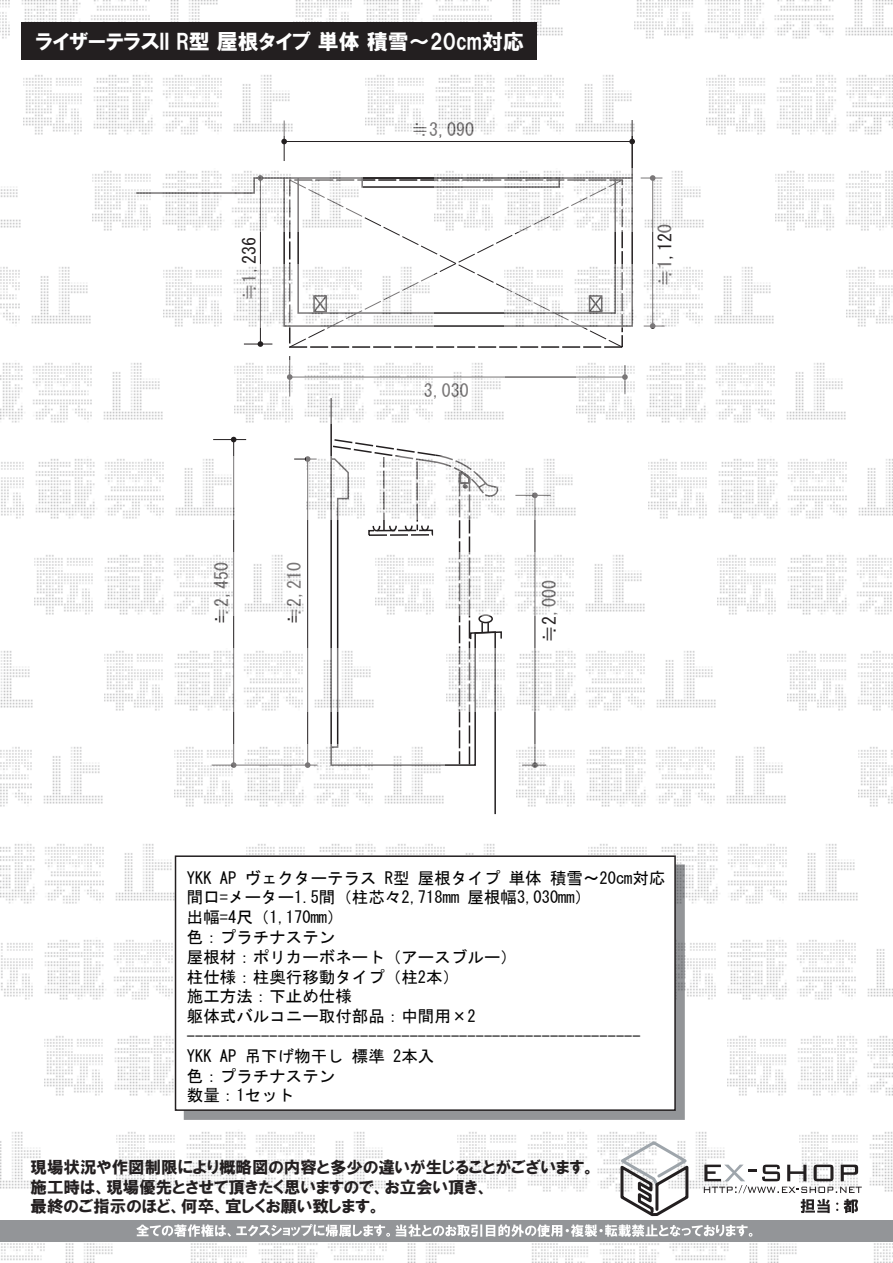
<style>
.page{position:relative;width:893px;height:1263px;background:#fff}
.page>*{position:absolute;margin:0;border:0;box-sizing:border-box;transform-origin:0 0}
.t1{font:21px "HGP Soei Kakugothic UB";color:#fff}
.t2{font:18px "MS Gothic";color:#231f20}
.t3{font:16.5px/19.8px "MS Gothic";color:#030303}
.t4{font:16.5px/19.8px "HGP Soei Kakugothic UB";color:#231f20}
</style>
<div class="page">
<svg style="left:289px;top:179px;width:334px;height:169px"></svg>
<svg style="left:330px;top:438px;width:172px;height:329px"></svg>
<hr style="left:284px;top:141px;width:348px;height:1px;background:#231f20">
<svg style="left:281px;top:139px;width:6px;height:5px"></svg>
<svg style="left:629px;top:139px;width:6px;height:5px"></svg>
<hr style="left:284px;top:121px;width:1px;height:40px;background:#231f20">
<hr style="left:260px;top:178px;width:1px;height:166px;background:#231f20">
<svg style="left:244px;top:341px;width:28px;height:6px"></svg>
<hr style="left:652px;top:178px;width:1px;height:148px;background:#231f20">
<hr style="left:289px;top:356px;width:1px;height:41px;background:#231f20">
<hr style="left:290px;top:377px;width:335px;height:1px;background:#231f20">
<hr style="left:307px;top:459px;width:1px;height:306px;background:#231f20">
<svg style="left:294px;top:456px;width:16px;height:6px"></svg>
<hr style="left:213px;top:439px;width:33px;height:1px;background:#231f20">
<hr style="left:233px;top:440px;width:1px;height:325px;background:#231f20">
<svg style="left:231px;top:437px;width:5px;height:5px"></svg>
<hr style="left:535px;top:495px;width:1px;height:270px;background:#231f20">
<img style="left:0;top:0;width:218px;height:39px">
<img style="left:293px;top:0;width:270px;height:36px">
<img style="left:635px;top:0;width:258px;height:39px">
<img style="left:24px;top:75px;width:269px;height:60px">
<img style="left:365px;top:75px;width:270px;height:60px">
<img style="left:707px;top:75px;width:186px;height:60px">
<img style="left:93px;top:171px;width:270px;height:60px">
<img style="left:0;top:186px;width:21px;height:42px">
<img style="left:434px;top:168px;width:270px;height:63px">
<img style="left:776px;top:171px;width:117px;height:60px">
<img style="left:163px;top:264px;width:270px;height:63px">
<img style="left:0;top:267px;width:91px;height:57px">
<img style="left:505px;top:264px;width:269px;height:63px">
<img style="left:846px;top:267px;width:47px;height:60px">
<img style="left:0;top:363px;width:163px;height:60px">
<img style="left:235px;top:360px;width:270px;height:63px">
<img style="left:576px;top:363px;width:270px;height:60px">
<img style="left:1px;top:457px;width:234px;height:63px">
<img style="left:307px;top:457px;width:269px;height:63px">
<img style="left:648px;top:459px;width:245px;height:60px">
<img style="left:34px;top:553px;width:270px;height:63px">
<img style="left:376px;top:553px;width:269px;height:63px">
<img style="left:717px;top:555px;width:175px;height:60px">
<img style="left:105px;top:649px;width:270px;height:63px">
<img style="left:0;top:651px;width:33px;height:57px">
<img style="left:446px;top:649px;width:270px;height:63px">
<img style="left:788px;top:651px;width:105px;height:60px">
<img style="left:0;top:747px;width:103px;height:60px">
<img style="left:175px;top:745px;width:270px;height:62px">
<img style="left:858px;top:747px;width:35px;height:60px">
<img style="left:516px;top:745px;width:270px;height:62px">
<img style="left:0;top:844px;width:175px;height:60px">
<img style="left:247px;top:844px;width:248px;height:11px">
<img style="left:588px;top:844px;width:270px;height:60px">
<img style="left:1px;top:937px;width:174px;height:63px">
<img style="left:685px;top:940px;width:208px;height:60px">
<img style="left:45px;top:1033px;width:130px;height:63px">
<img style="left:728px;top:1036px;width:165px;height:60px">
<img style="left:0;top:1132px;width:44px;height:57px">
<img style="left:116px;top:1132px;width:270px;height:60px">
<img style="left:800px;top:1132px;width:93px;height:60px">
<img style="left:458px;top:1132px;width:267px;height:60px">
<img style="left:0;top:1241px;width:117px;height:22px">
<img style="left:188px;top:1241px;width:270px;height:22px">
<img style="left:872px;top:1241px;width:21px;height:22px">
<img style="left:530px;top:1241px;width:270px;height:22px">
<svg style="left:616px;top:1139px;width:75px;height:78px"></svg>
<svg style="left:704px;top:1164px;width:158px;height:29px"></svg>
<div style="left:184px;top:865px;width:500px;height:254px;background:#939598"></div>
<div style="left:176px;top:856px;width:499px;height:254px;background:#fff"></div>
<div style="left:175px;top:855px;width:501px;height:256px;border:2px solid #231f20"></div>
<div style="left:22px;top:22px;width:515px;height:38px;background:#231f20"></div>
<div style="left:0;top:1220px;width:893px;height:21px;background:#939598"></div>
<svg style="left:136px;top:1224px;width:254px;height:13px"></svg>
<svg style="left:396px;top:1224px;width:356px;height:13px"></svg>
<svg style="left:801px;top:1199px;width:29px;height:14px"></svg>
<svg style="left:836px;top:1202px;width:2px;height:9px"></svg>
<svg style="left:844px;top:1199px;width:14px;height:14px"></svg>
<p class="t1" style="left:35px;top:31px;width:490px">ライザーテラスII R型 屋根タイプ 単体 積雪～20cm対応</p>
<p class="t2" style="left:240px;top:300px;width:64px;rotate:-90deg">≒1,236</p>
<p class="t2" style="left:213px;top:624px;width:64px;rotate:-90deg">≒2,450</p>
<p class="t2" style="left:285px;top:624px;width:64px;rotate:-90deg">≒2,210</p>
<p class="t2" style="left:411px;top:120px;width:64px">≒3,090</p>
<p class="t2" style="left:424px;top:382px;width:46px">3,030</p>
<p class="t2" style="left:540px;top:643px;width:64px;rotate:-90deg">≒2,000</p>
<p class="t2" style="left:656px;top:287px;width:64px;rotate:-90deg">≒1,120</p>
<p class="t3" style="left:187px;top:868px;width:480px">YKK AP ヴェクターテラス R型 屋根タイプ 単体 積雪～20cm対応間口=メーター1.5間（柱芯々2,718mm 屋根幅3,030mm）<br>出幅=4尺（1,170mm）<br>色：プラチナステン<br>屋根材：ポリカーボネート（アースブルー）<br>柱仕様：柱奥行移動タイプ（柱2本）<br>施工方法：下止め仕様<br>躯体式バルコニー取付部品：中間用×2 -------------------------------------------------------<br>YKK AP 吊下げ物干し 標準 2本入<br>色：プラチナステン<br>数量：1セット</p>
<p class="t4" style="left:31px;top:1157px;width:566px">現場状況や作図制限により概略図の内容と多少の違いが生じることがございます。施工時は、現場優先とさせて頂きたく思いますので、お立会い頂き、<br>最終のご指示のほど、何卒、宜しくお願い致します。</p>
</div>
